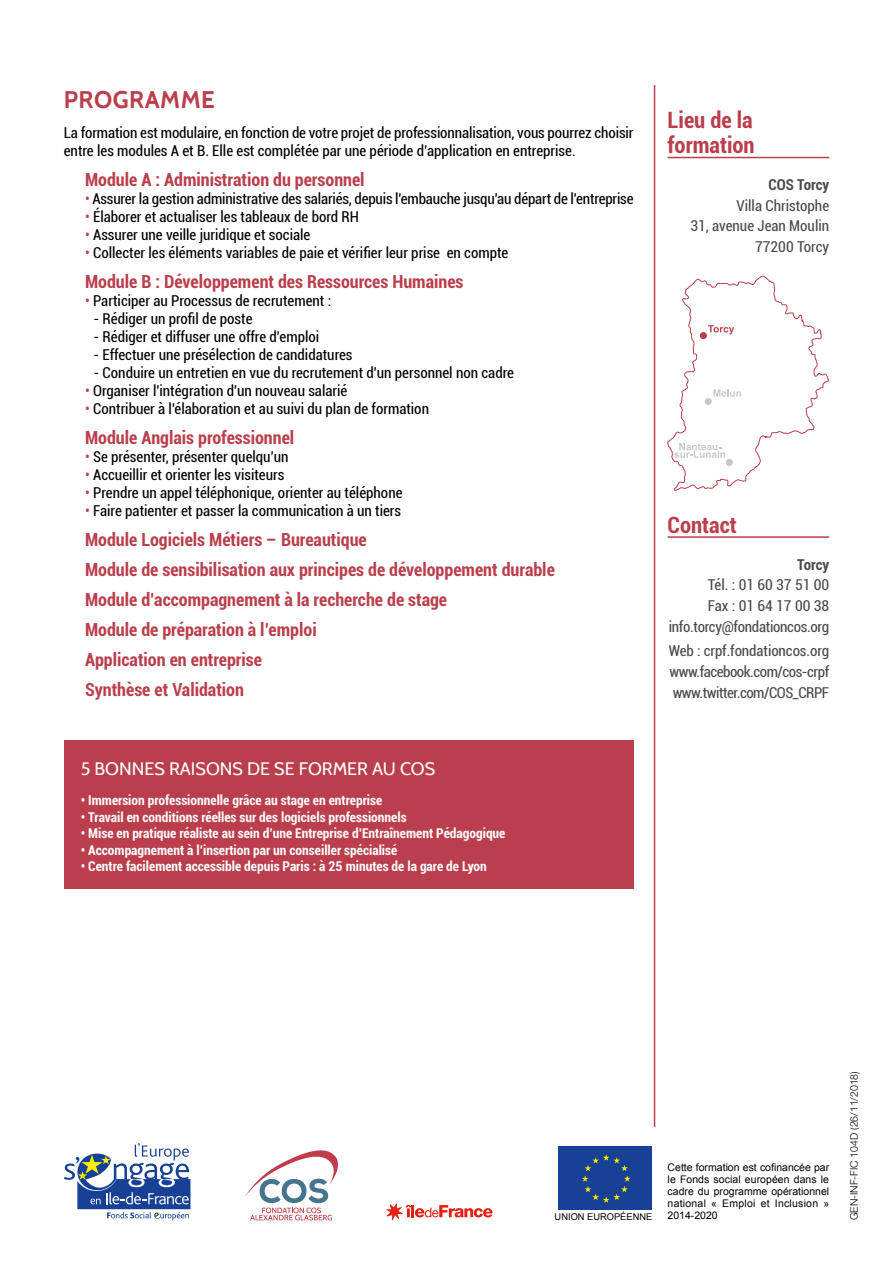
<style>
.page{position:relative;width:893px;height:1263px;background:#fff}
.page>*{position:absolute;margin:0;border:0;box-sizing:border-box;transform-origin:0 0}
.t1{font:700 24px "Cabin";letter-spacing:.02em;color:#ba3e4b}
.t2{font:700 condensed 22.5px/24.8px "Roboto";color:#ba3e4b}
.t3{font:700 condensed 18px/30px "Roboto";color:#ba3e4b}
.t4{font:18px "Cabin";color:#fff}
.t5{font:condensed 15px/18px "Roboto";color:#000}
.t6{font:condensed 15px/20.7px "Roboto";letter-spacing:-.015em;color:#4a4a49;text-align:right}
.t7{font:700 condensed 15px "Roboto";color:#4a4a49}
.t8{font:700 condensed 13.5px "Roboto";color:#fff}
.t9{font:10.5px/12px "Arial";color:#000;text-align:justify}
.t10{font:300 10.5px "Helvetica Neue LT Pro";color:#000}
.t11{font:9.3px "Arial";color:#000}
.s1{color:#ba3e4b}
</style>
<div class="page">
<div style="left:64px;top:740px;width:570px;height:149px;background:#ba3e4b"></div>
<hr style="left:654px;top:85px;width:1px;height:1042px;background:#ba3e4b">
<hr style="left:668px;top:157px;width:161px;height:1px;background:#ba3e4b">
<hr style="left:668px;top:536px;width:161px;height:2px;background:#ba3e4b">
<svg style="left:667px;top:276px;width:162px;height:215px"></svg>
<svg style="left:245px;top:1150px;width:93px;height:70px"></svg>
<svg style="left:386px;top:1203px;width:106px;height:17px"></svg>
<div style="left:558px;top:1146px;width:93px;height:64px;background:#164194"></div>
<svg style="left:582px;top:1154px;width:49px;height:49px"></svg>
<svg style="left:64px;top:1143px;width:126px;height:77px"></svg>
<h1 class="t1" style="left:64px;top:85px;width:152px">PROGRAMME</h1>
<p class="t5" style="left:64px;top:123px;width:571px">La formation est modulaire, en fonction de votre projet de professionnalisation, vous pourrez choisir entre les modules A et B. Elle est complétée par une période d’application en entreprise.</p>
<p class="t3" style="left:85px;top:164px;width:281px">Module A : Administration du personnel</p>
<p class="t5" style="left:85px;top:189px;width:550px"><span class="s1">•</span> Assurer la gestion administrative des salariés, depuis l'embauche jusqu'au départ de l'entreprise</p>
<p class="t5" style="left:85px;top:207px;width:276px"><span class="s1">•</span> Élaborer et actualiser les tableaux de bord RH</p>
<p class="t5" style="left:85px;top:225px;width:227px"><span class="s1">•</span> Assurer une veille juridique et sociale</p>
<p class="t5" style="left:85px;top:243px;width:425px"><span class="s1">•</span> Collecter les éléments variables de paie et vérifier leur prise en compte</p>
<p class="t3" style="left:85px;top:266px;width:380px">Module B : Développement des Ressources Humaines</p>
<p class="t5" style="left:85px;top:291px;width:248px"><span class="s1">•</span> Participer au Processus de recrutement :</p>
<p class="t5" style="left:94px;top:309px;width:160px">- Rédiger un profil de poste</p>
<p class="t5" style="left:94px;top:327px;width:227px">- Rédiger et diffuser une offre d'emploi</p>
<p class="t5" style="left:94px;top:345px;width:260px">- Effectuer une présélection de candidatures</p>
<p class="t5" style="left:94px;top:363px;width:422px">- Conduire un entretien en vue du recrutement d'un personnel non cadre</p>
<p class="t5" style="left:85px;top:381px;width:264px"><span class="s1">•</span> Organiser l'intégration d'un nouveau salarié</p>
<p class="t5" style="left:85px;top:399px;width:346px"><span class="s1">•</span> Contribuer à l'élaboration et au suivi du plan de formation</p>
<p class="t3" style="left:85px;top:422px;width:211px">Module Anglais professionnel</p>
<p class="t5" style="left:85px;top:447px;width:205px"><span class="s1">•</span> Se présenter, présenter quelqu'un</p>
<p class="t5" style="left:85px;top:465px;width:201px"><span class="s1">•</span> Accueillir et orienter les visiteurs</p>
<p class="t5" style="left:85px;top:483px;width:319px"><span class="s1">•</span> Prendre un appel téléphonique, orienter au téléphone</p>
<p class="t5" style="left:85px;top:501px;width:318px"><span class="s1">•</span> Faire patienter et passer la communication à un tiers</p>
<p class="t3" style="left:85px;top:524px;width:471px">Module Logiciels Métiers – Bureautique<br>Module de sensibilisation aux principes de développement durable Module d’accompagnement à la recherche de stage<br>Module de préparation à l’emploi<br>Application en entreprise<br>Synthèse et Validation</p>
<p class="t4" style="left:81px;top:758px;width:356px">5 BONNES RAISONS DE SE FORMER AU COS</p>
<p class="t8" style="left:81px;top:791px;width:303px">• Immersion professionnelle grâce au stage en entreprise</p>
<p class="t8" style="left:81px;top:807px;width:327px">• Travail en conditions réelles sur des logiciels professionnels</p>
<p class="t8" style="left:81px;top:824px;width:426px">• Mise en pratique réaliste au sein d’une Entreprise d’Entraînement Pédagogique</p>
<p class="t8" style="left:81px;top:840px;width:318px">• Accompagnement à l’insertion par un conseiller spécialisé</p>
<p class="t8" style="left:81px;top:857px;width:408px">• Centre facilement accessible depuis Paris : à 25 minutes de la gare de Lyon</p>
<h2 class="t2" style="left:668px;top:107px;width:88px">Lieu de la formation</h2>
<p class="t7" style="left:768px;top:174px;width:62px">COS Torcy</p>
<p class="t6" style="left:690px;top:195px;width:140px">Villa Christophe<br>31, avenue Jean Moulin<br>77200 Torcy</p>
<h2 class="t2" style="left:668px;top:511px;width:71px">Contact</h2>
<p class="t7" style="left:797px;top:554px;width:34px">Torcy</p>
<p class="t6" style="left:669px;top:574px;width:162px">Tél. : 01 60 37 51 00<br>Fax : 01 64 17 00 38 info.torcy@fondationcos.org</p>
<p class="t6" style="left:669px;top:640px;width:162px;text-align:justify">Web : crpf.fondationcos.org www.facebook.com/cos-crpf www.twitter.com/COS_CRPF</p>
<p class="t9" style="left:668px;top:1161px;width:163px">Cette formation est cofinancée par le Fonds social européen dans le cadre du programme opérationnel national « Emploi et Inclusion »</p>
<p class="t11" style="left:555px;top:1211px;width:99px">UNION EUROPÉENNE</p>
<p class="t9" style="left:668px;top:1209px;width:52px">2014-2020</p>
<p class="t10" style="left:848px;top:1220px;width:151px;rotate:-90deg">GEN-INF-FIC 104D (26/11/2018)</p>
</div>
